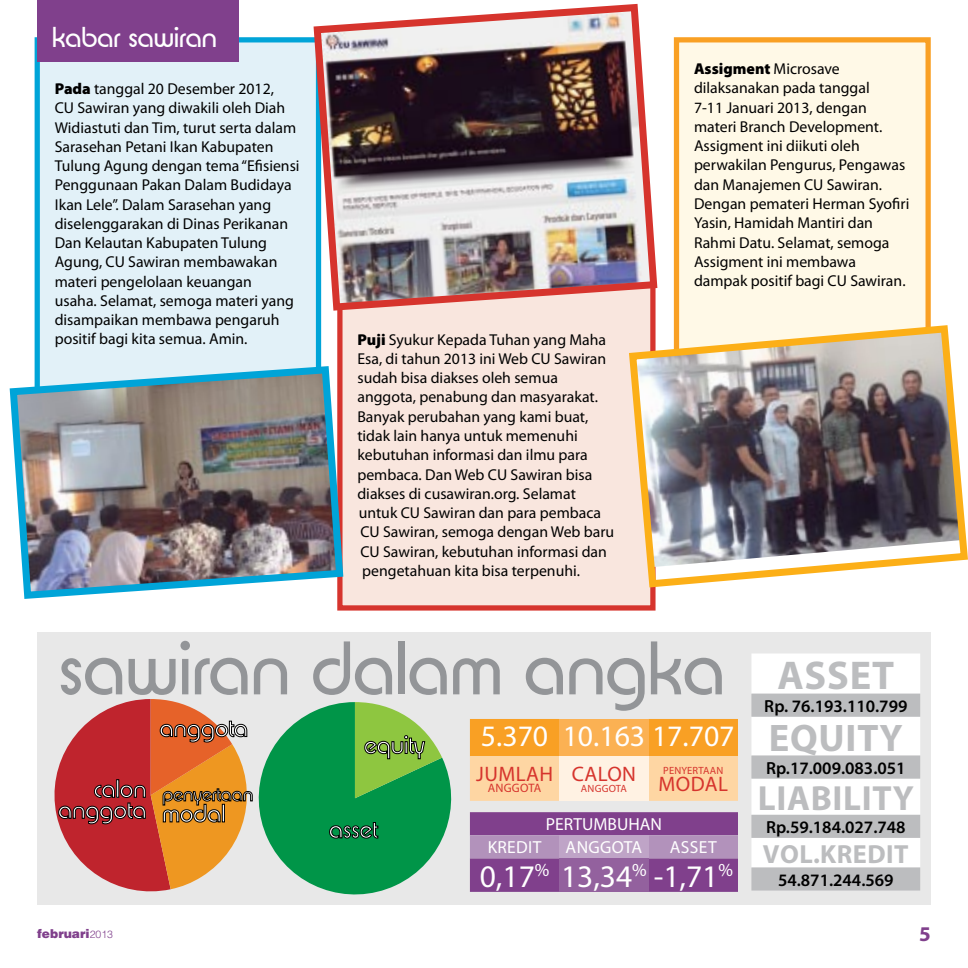
<style>
.page{position:relative;width:968px;height:968px;background:#fff}
.page>*{position:absolute;margin:0;border:0;box-sizing:border-box;transform-origin:0 0}
.t1{font:700 40.25px "Myriad Pro";color:#bcbdbf}
.t2{font:700 38.5px "Myriad Pro";letter-spacing:.02em;color:#bcbdbf}
.t3{font:700 35px "Myriad Pro";letter-spacing:.02em;color:#bcbdbf}
.t4{font:31.5px "Myriad Pro";color:#fff}
.t5{font:29.75px "Myriad Pro";color:#fff}
.t6{font:28px "Brian Becker";color:#fff}
.t7{font:700 26.25px "Myriad Pro";letter-spacing:.02em;color:#bcbdbf}
.t8{font:21px "Myriad Pro";letter-spacing:.02em;color:#d6342d}
.t9{font:600 17.5px "Myriad Pro";color:#000}
.t10{font:17.5px "Myriad Pro";color:#fff}
.t11{font:15.75px/19.2px "Myriad Pro";color:#000}
.t12{font:900 12.25px "Helvetica LT Std";color:#80408c}
.t13{font:12.25px "Myriad Pro";color:#d6342d}
.t14{font:10.5px "Myriad Pro";color:#d6342d}
.s1{font-weight:900}
.s2{font-weight:300;font-size:10.5px}
</style>
<div class="page">
<div style="left:676px;top:40px;width:251px;height:341px;background:#fff9e7"></div>
<div style="left:673px;top:37px;width:257px;height:346px;border:5px solid #f9a024"></div>
<div style="left:37px;top:632px;width:893px;height:272px;background:#e8e8e8"></div>
<svg style="left:313px;top:641px;width:79px;height:53px"></svg>
<div style="left:398px;top:641px;width:7px;height:53px;background:#939598"></div>
<svg style="left:409px;top:657px;width:37px;height:37px"></svg>
<svg style="left:453px;top:658px;width:46px;height:36px"></svg>
<svg style="left:525px;top:657px;width:38px;height:37px"></svg>
<svg style="left:569px;top:658px;width:75px;height:52px"></svg>
<svg style="left:651px;top:641px;width:70px;height:53px"></svg>
<svg style="left:245px;top:702px;width:219px;height:203px;fill:#009548"></svg>
<svg style="left:329px;top:822px;width:49px;height:16px"></svg>
<svg style="left:355px;top:702px;width:87px;height:96px"></svg>
<svg style="left:54px;top:640px;width:233px;height:260px"></svg>
<div style="left:222px;top:803px;width:3px;height:19px;border:1px solid #000"></div>
<svg style="left:751px;top:653px;width:169px;height:237px;background:#e4e5e6"></svg>
<svg style="left:470px;top:812px;width:267px;height:79px;background:#8d5698"></svg>
<div style="left:559px;top:835px;width:89px;height:23px;background:#bfa4c7"></div>
<div style="left:559px;top:858px;width:89px;height:33px;background:#93619e"></div>
<svg style="left:470px;top:719px;width:267px;height:81px;background:#fbbb65"></svg>
<div style="left:559px;top:756px;width:89px;height:44px;background:#fff2e3"></div>
<div style="left:37px;top:40px;width:281px;height:477px;background:#e2f1f8"></div>
<div style="left:340px;top:275px;width:312px;height:333px;background:#f9e6de"></div>
<div style="left:337px;top:273px;width:318px;height:337px;border:5px solid #d6342d"></div>
<img style="left:9px;top:362px;width:335px;height:240px">
<img style="left:629px;top:321px;width:338px;height:270px">
<img style="left:310px;top:3px;width:348px;height:311px">
<div style="left:37px;top:0;width:201px;height:62px;background:#80408c"></div>
<h3 class="t6" style="left:52px;top:21px;width:166px">kabar sawiran</h3>
<p class="t11" style="left:55px;top:79px;width:246px"><span class="s1">Pada</span> tanggal 20 Desember 2012,<br>CU Sawiran yang diwakili oleh Diah<br>Widiastuti dan Tim, turut serta dalam<br>Sarasehan Petani Ikan Kabupaten<br>Tulung Agung dengan tema “Efisiensi<br>Penggunaan Pakan Dalam Budidaya<br>Ikan Lele”. Dalam Sarasehan yang diselenggarakan di Dinas Perikanan<br>Dan Kelautan Kabupaten Tulung<br>Agung, CU Sawiran membawakan materi pengelolaan keuangan<br>usaha. Selamat, semoga materi yang disampaikan membawa pengaruh positif bagi kita semua. Amin.</p>
<p class="t12" style="left:37px;top:925px;width:77px">februari<span class="s2">2013</span></p>
<p class="t11" style="left:357px;top:329px;width:250px"><span class="s1">Puji</span> Syukur Kepada Tuhan yang Maha</p>
<p class="t11" style="left:357px;top:349px;width:250px">Esa, di tahun 2013 ini Web CU Sawiran</p>
<p class="t11" style="left:357px;top:368px;width:202px">sudah bisa diakses oleh semua</p>
<p class="t11" style="left:357px;top:387px;width:242px">anggota, penabung dan masyarakat.</p>
<p class="t11" style="left:357px;top:406px;width:232px">Banyak perubahan yang kami buat,</p>
<p class="t11" style="left:357px;top:426px;width:222px">tidak lain hanya untuk memenuhi</p>
<p class="t11" style="left:357px;top:445px;width:232px">kebutuhan informasi dan ilmu para</p>
<p class="t11" style="left:357px;top:464px;width:236px">pembaca. Dan Web CU Sawiran bisa</p>
<p class="t11" style="left:357px;top:483px;width:220px">diakses di cusawiran.org. Selamat</p>
<p class="t11" style="left:358px;top:503px;width:244px">untuk CU Sawiran dan para pembaca</p>
<p class="t11" style="left:360px;top:522px;width:255px">CU Sawiran, semoga dengan Web baru</p>
<p class="t11" style="left:360px;top:541px;width:248px">CU Sawiran, kebutuhan informasi dan</p>
<p class="t11" style="left:362px;top:560px;width:219px">pengetahuan kita bisa terpenuhi.</p>
<p class="t11" style="left:694px;top:59px;width:217px"><span class="s1">Assigment</span> Microsave dilaksanakan pada tanggal<br>7-11 Januari 2013, dengan materi Branch Development.<br>Assigment ini diikuti oleh perwakilan Pengurus, Pengawas dan Manajemen CU Sawiran.<br>Dengan pemateri Herman Syofiri<br>Yasin, Hamidah Mantiri dan<br>Rahmi Datu. Selamat, semoga<br>Assigment ini membawa dampak positif bagi CU Sawiran.</p>
<h3 class="t5" style="left:481px;top:717px;width:255px">5.370 10.163 17.707</h3>
<h3 class="t8" style="left:476px;top:761px;width:23px">Jumlah</h3>
<p class="t13" style="left:487px;top:779px;width:17px">Angg</p>
<p class="t13" style="left:520px;top:779px;width:16px">ota</p>
<p class="t14" style="left:663px;top:763px;width:13px">Penyertaan</p>
<h3 class="t8" style="left:658px;top:771px;width:45px">Modal</h3>
<h3 class="t8" style="left:571px;top:761px;width:62px">Calon</h3>
<p class="t14" style="left:581px;top:781px;width:15px">Angg</p>
<p class="t14" style="left:608px;top:781px;width:14px">ota</p>
<p class="t10" style="left:546px;top:813px;width:118px">PERTUMBUHAN</p>
<p class="t10" style="left:487px;top:836px;width:20px">Kredit</p>
<p class="t10" style="left:565px;top:836px;width:23px">Angg</p>
<p class="t10" style="left:611px;top:836px;width:22px">ota</p>
<p class="t10" style="left:669px;top:836px;width:21px">Asset</p>
<h3 class="t4" style="left:479px;top:856px;width:254px">0,17<sup>%</sup> 13,34<sup>%</sup> -1,71<sup>%</sup></h3>
<h1 class="t1" style="left:777px;top:648px;width:51px">ASSET</h1>
<p class="t9" style="left:764px;top:694px;width:145px">Rp. 76.193.110.799</p>
<h2 class="t2" style="left:768px;top:712px;width:135px">EQUITY</h2>
<p class="t9" style="left:765px;top:756px;width:141px">Rp.17.009.083.051</p>
<h3 class="t3" style="left:757px;top:775px;width:157px">LIABILITY</h3>
<p class="t9" style="left:765px;top:815px;width:141px">Rp.59.184.027.748</p>
<h3 class="t7" style="left:762px;top:836px;width:91px">VOL.KRED</h3>
<h3 class="t7" style="left:886px;top:836px;width:19px">IT</h3>
<p class="t9" style="left:777px;top:868px;width:117px">54.871.244.569</p>
</div>
